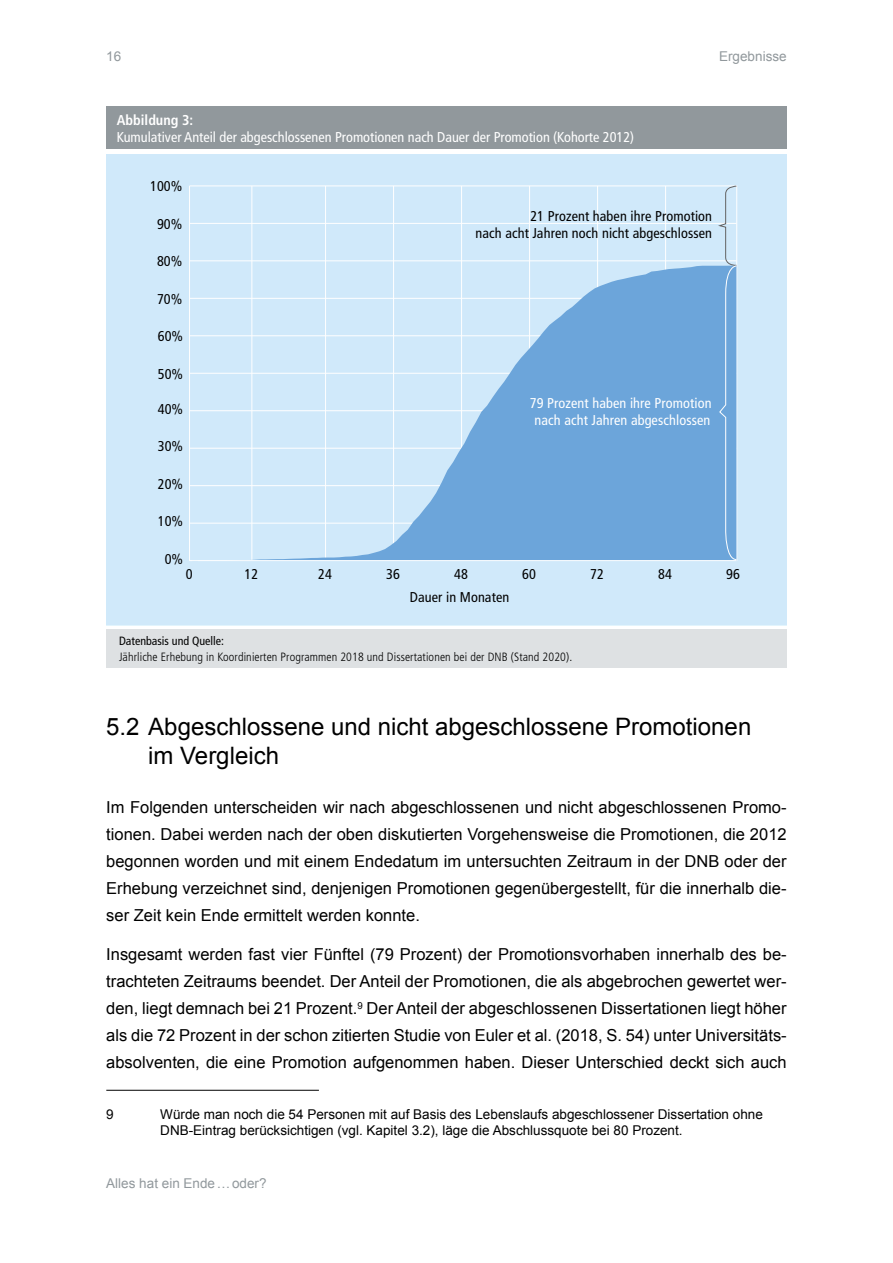
<style>
.page{position:relative;width:893px;height:1263px;background:#fff}
.page>*{position:absolute;margin:0;border:0;box-sizing:border-box;transform-origin:0 0}
.t1{font:24px/28.8px "Arial";color:#000}
.t2{font:16.5px/27px "Arial";color:#000;text-align:justify}
.t3{font:condensed 14.25px/17.1px "Frutiger LT Std";color:#fff;text-align:center}
.t4{font:condensed 14.25px/17.1px "Frutiger LT Std";letter-spacing:.01em;color:#000;text-align:right}
.t5{font:700 condensed 14.25px "Frutiger LT Std";color:#fff}
.t6{font:13.5px/16.2px "Arial";color:#000}
.t7{font:13.5px "Arial";color:#91989c}
.t8{font:300 condensed 12px "Frutiger LT Std";letter-spacing:.01em;color:#000}
.t9{font:condensed 12px "Frutiger LT Std";color:#000}
</style>
<div class="page">
<hr style="left:106px;top:1090px;width:213px;height:1px;background:#000">
<div style="left:106px;top:106px;width:681px;height:43px;background:#91989c"></div>
<div style="left:106px;top:155px;width:681px;height:470px;background:#d0e9fa"></div>
<hr style="left:251px;top:186px;width:1px;height:375px;background:#fff">
<hr style="left:325px;top:186px;width:1px;height:375px;background:#fff">
<hr style="left:393px;top:186px;width:1px;height:375px;background:#fff">
<hr style="left:461px;top:186px;width:1px;height:375px;background:#fff">
<hr style="left:529px;top:186px;width:1px;height:375px;background:#fff">
<hr style="left:597px;top:186px;width:1px;height:375px;background:#fff">
<hr style="left:665px;top:186px;width:1px;height:375px;background:#fff">
<hr style="left:736px;top:185px;width:1px;height:376px;background:#fff">
<hr style="left:189px;top:186px;width:1px;height:375px;background:#fff">
<hr style="left:190px;top:523px;width:546px;height:1px;background:#fff">
<hr style="left:190px;top:485px;width:546px;height:1px;background:#fff">
<hr style="left:190px;top:448px;width:547px;height:1px;background:#fff">
<hr style="left:190px;top:410px;width:546px;height:1px;background:#fff">
<hr style="left:190px;top:373px;width:547px;height:1px;background:#fff">
<hr style="left:190px;top:335px;width:546px;height:1px;background:#fff">
<hr style="left:190px;top:298px;width:546px;height:1px;background:#fff">
<hr style="left:190px;top:260px;width:546px;height:1px;background:#fff">
<hr style="left:190px;top:223px;width:546px;height:1px;background:#fff">
<hr style="left:190px;top:185px;width:546px;height:1px;background:#fff">
<svg style="left:192px;top:266px;width:527px;height:294px;background:#a5cbec"></svg>
<hr style="left:190px;top:560px;width:546px;height:1px;background:#fff">
<svg style="left:719px;top:186px;width:17px;height:374px;background:#86b5e0"></svg>
<div style="left:106px;top:629px;width:681px;height:39px;background:#dee1e3"></div>
<p class="t7" style="left:106px;top:47px;width:17px">16</p>
<p class="t7" style="left:719px;top:47px;width:69px">Ergebnisse</p>
<p class="t5" style="left:117px;top:112px;width:78px">Abbildung 3:</p>
<p class="t3" style="left:117px;top:128px;width:519px">Kumulativer Anteil der abgeschlossenen Promotionen nach Dauer der Promotion (Kohorte 2012)</p>
<p class="t4" style="left:150px;top:178px;width:34px">100%</p>
<p class="t4" style="left:157px;top:215px;width:27px">90%</p>
<p class="t4" style="left:157px;top:253px;width:27px">80%</p>
<p class="t4" style="left:157px;top:290px;width:27px">70%</p>
<p class="t4" style="left:158px;top:328px;width:27px">60%</p>
<p class="t4" style="left:158px;top:365px;width:27px">50%</p>
<p class="t4" style="left:158px;top:400px;width:27px">40%</p>
<p class="t4" style="left:158px;top:438px;width:27px">30%</p>
<p class="t4" style="left:158px;top:475px;width:27px">20%</p>
<p class="t4" style="left:158px;top:513px;width:27px">10%</p>
<p class="t4" style="left:165px;top:550px;width:20px">0%</p>
<p class="t4" style="left:475px;top:208px;width:238px">21 Prozent haben ihre Promotion<br>nach acht Jahren noch nicht abgeschlossen</p>
<p class="t3" style="left:530px;top:394px;width:183px">79 Prozent haben ihre Promotion nach acht Jahren abgeschlossen</p>
<p class="t4" style="left:186px;top:566px;width:8px">0</p>
<p class="t4" style="left:245px;top:566px;width:15px">12</p>
<p class="t4" style="left:318px;top:566px;width:15px">24</p>
<p class="t4" style="left:386px;top:566px;width:15px">36</p>
<p class="t4" style="left:454px;top:566px;width:15px">48</p>
<p class="t4" style="left:522px;top:566px;width:15px">60</p>
<p class="t4" style="left:590px;top:566px;width:15px">72</p>
<p class="t4" style="left:658px;top:566px;width:15px">84</p>
<p class="t4" style="left:726px;top:566px;width:15px">96</p>
<p class="t4" style="left:410px;top:588px;width:101px">Dauer in Monaten</p>
<p class="t9" style="left:119px;top:634px;width:107px">Datenbasis und Quelle:</p>
<p class="t8" style="left:119px;top:650px;width:455px">Jährliche Erhebung in Koordinierten Programmen 2018 und Dissertationen bei der DNB (Stand 2020).</p>
<h1 class="t1" style="left:148px;top:713px;width:604px;text-indent:-42px">5.2 Abgeschlossene und nicht abgeschlossene Promotionen im Vergleich</h1>
<p class="t2" style="left:106px;top:793px;width:682px">Im Folgenden unterscheiden wir nach abgeschlossenen und nicht abgeschlossenen Promo&shy;tionen. Dabei werden nach der oben diskutierten Vorgehensweise die Promotionen, die 2012 begonnen worden und mit einem Endedatum im untersuchten Zeitraum in der DNB oder der Erhebung verzeichnet sind, denjenigen Promotionen gegenübergestellt, für die innerhalb die&shy;ser Zeit kein Ende ermittelt werden konnte.</p>
<p class="t2" style="left:106px;top:941px;width:682px">Insgesamt werden fast vier Fünftel (79 Prozent) der Promotionsvorhaben innerhalb des be&shy;trachteten Zeitraums beendet. Der Anteil der Promotionen, die als abgebrochen gewertet wer&shy;den, liegt demnach bei 21 Prozent.<sup>9</sup> Der Anteil der abgeschlossenen Dissertationen liegt höher als die 72 Prozent in der schon zitierten Studie von Euler et al. (2018, S. 54) unter Universitäts&shy;absolventen, die eine Promotion aufgenommen haben. Dieser Unterschied deckt sich auch</p>
<p class="t6" style="left:106px;top:1106px;width:9px">9</p>
<p class="t6" style="left:160px;top:1106px;width:604px">Würde man noch die 54 Personen mit auf Basis des Lebenslaufs abgeschlossener Dissertation ohne<br>DNB-Eintrag berücksichtigen (vgl. Kapitel 3.2), läge die Abschlussquote bei 80 Prozent.</p>
<p class="t7" style="left:106px;top:1174px;width:162px">Alles hat ein Ende…oder?</p>
</div>
